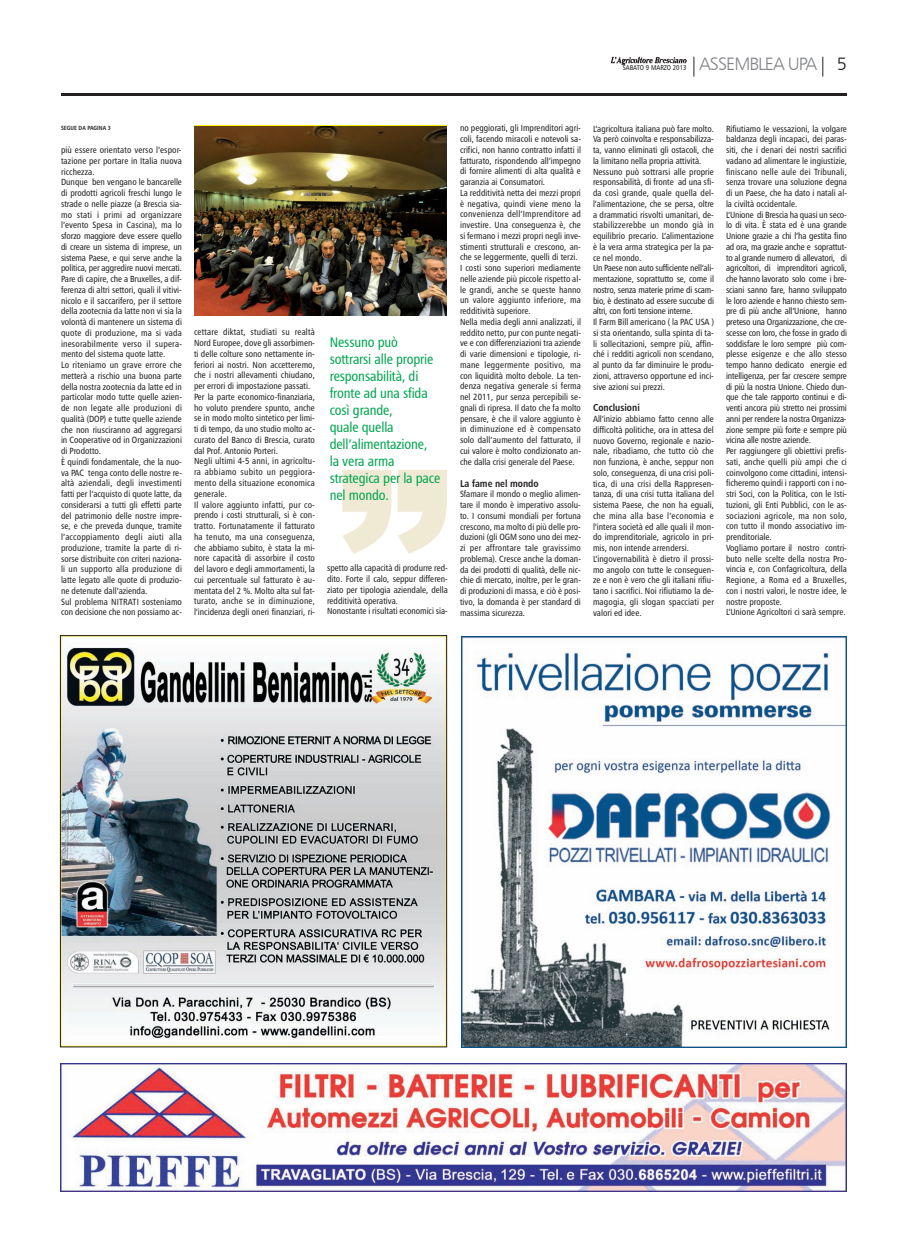
<style>
.page{position:relative;width:908px;height:1248px;background:#fff}
.page>*{position:absolute;margin:0;border:0;box-sizing:border-box;transform-origin:0 0}
.t1{font:18px "Humanist 777 BT Light B";letter-spacing:-.055em;color:#808285}
.t2{font:14px/17px "Humanist 777 BT Roman Condensed B";letter-spacing:-.01em;color:#00a54f}
.t3{font:10px "Humanist 777 BT Bold Condensed B";color:#231f20}
.t4{font:9px/10.7px "Humanist 777 BT Roman Condensed B";color:#231f20}
.t5{font:7px "Humanist 777 BT Roman Condensed B";color:#231f20}
.t6{font:6px "Humanist 777 BT Bold Condensed B";color:#231f20}
.s1{color:#231f20}
</style>
<div class="page">
<hr style="left:61px;top:93px;width:785px;height:3px;background:#231f20">
<img style="left:610px;top:57px;width:76px;height:8px">
<svg style="left:693px;top:57px;width:1px;height:20px"></svg>
<svg style="left:822px;top:57px;width:1px;height:20px"></svg>
<img style="left:194px;top:126px;width:252px;height:190px">
<img style="left:61px;top:1063px;width:785px;height:127px">
<img style="left:461px;top:636px;width:385px;height:411px">
<img style="left:62px;top:637px;width:382px;height:408px">
<svg style="left:397px;top:470px;width:49px;height:84px"></svg>
<svg style="left:342px;top:470px;width:49px;height:84px"></svg>
<p class="t5" style="left:622px;top:64px;width:65px">saBato 9 marzo 2013</p>
<h1 class="t1" style="left:699px;top:53px;width:149px">ASSEMBLEA UPA <span class="s1">5</span></h1>
<p class="t6" style="left:61px;top:124px;width:51px">segUe da pagina 3</p>
<p class="t4" style="left:61px;top:144px;width:122px">più essere orientato verso l’espor&shy;tazione per portare in italia nuova ricchezza.<br>dunque ben vengano le bancarelle di prodotti agricoli freschi lungo le strade o nelle piazze (a Brescia sia&shy;mo stati i primi ad organizzare l’evento spesa in cascina), ma lo sforzo maggiore deve essere quello di creare un sistema di imprese, un sistema Paese, e qui serve anche la politica, per aggredire nuovi mercati.<br>Pare di capire, che a Bruxelles, a dif&shy;ferenza di altri settori, quali il vitivi&shy;nicolo e il saccarifero, per il settore della zootecnia da latte non vi sia la volontà di mantenere un sistema di quote di produzione, ma si vada inesorabilmente verso il supera&shy;mento del sistema quote latte.<br>lo riteniamo un grave errore che metterà a rischio una buona parte della nostra zootecnia da latte ed in particolar modo tutte quelle azien&shy;de non legate alle produzioni di qualità (doP) e tutte quelle aziende che non riusciranno ad aggregarsi in cooperative od in organizzazioni di Prodotto.<br>È quindi fondamentale, che la nuo&shy;va Pac tenga conto delle nostre re&shy;altà aziendali, degli investimenti fatti per l’acquisto di quote latte, da considerarsi a tutti gli effetti parte del patrimonio delle nostre impre&shy;se, e che preveda dunque, tramite l’accoppiamento degli aiuti alla produzione, tramite la parte di ri&shy;sorse distribuite con criteri naziona&shy;li un supporto alla produzione di latte legato alle quote di produzio&shy;ne detenute dall’azienda.<br>sul problema nitrati sosteniamo con decisione che non possiamo ac-</p>
<p class="t4" style="left:194px;top:327px;width:123px">cettare diktat, studiati su realtà nord europee, dove gli assorbimen&shy;ti delle colture sono nettamente in&shy;feriori ai nostri. non accetteremo, che i nostri allevamenti chiudano, per errori di impostazione passati.<br>Per la parte economico-finanziaria, ho voluto prendere spunto, anche se in modo molto sintetico per limi&shy;ti di tempo, da uno studio molto ac&shy;curato del Banco di Brescia, curato dal Prof. antonio Porteri.<br>negli ultimi 4-5 anni, in agricoltu&shy;ra abbiamo subito un peggiora&shy;mento della situazione economica generale.<br>il valore aggiunto infatti, pur co&shy;prendo i costi strutturali, si è con&shy;tratto. fortunatamente il fatturato ha tenuto, ma una conseguenza, che abbiamo subito, è stata la mi&shy;nore capacità di assorbire il costo del lavoro e degli ammortamenti, la cui percentuale sul fatturato è au&shy;mentata del 2 %. molto alta sul fat&shy;turato, anche se in diminuzione, l’incidenza degli oneri finanziari, ri-</p>
<h2 class="t2" style="left:329px;top:333px;width:112px">nessuno può sottrarsi alle proprie responsabilità, di fronte ad una sfida così grande,<br>quale quella dell’alimentazione, la vera arma strategica per la pace nel mondo.</h2>
<p class="t4" style="left:327px;top:562px;width:122px">spetto alla capacità di produrre red&shy;dito. forte il calo, seppur differen&shy;ziato per tipologia aziendale, della redditività operativa.<br>nonostante i risultati economici sia-</p>
<p class="t4" style="left:460px;top:123px;width:122px">no peggiorati, gli imprenditori agri&shy;coli, facendo miracoli e notevoli sa&shy;crifici, non hanno contratto infatti il fatturato, rispondendo all’impegno di fornire alimenti di alta qualità e garanzia ai consumatori.<br>la redditività netta dei mezzi propri è negativa, quindi viene meno la convenienza dell’imprenditore ad investire. Una conseguenza è, che si fermano i mezzi propri negli inve&shy;stimenti strutturali e crescono, an&shy;che se leggermente, quelli di terzi. i costi sono superiori mediamente nelle aziende più piccole rispetto al&shy;le grandi, anche se queste hanno un valore aggiunto inferiore, ma redditività superiore.<br>nella media degli anni analizzati, il reddito netto, pur con punte negati&shy;ve e con differenziazioni tra aziende di varie dimensioni e tipologie, ri&shy;mane leggermente positivo, ma con liquidità molto debole. la ten&shy;denza negativa generale si ferma nel 2011, pur senza percepibili se&shy;gnali di ripresa. il dato che fa molto pensare, è che il valore aggiunto è in diminuzione ed è compensato solo dall’aumento del fatturato, il cui valore è molto condizionato an&shy;che dalla crisi generale del Paese.</p>
<p class="t3" style="left:460px;top:477px;width:80px">La fame nel mondo</p>
<p class="t4" style="left:460px;top:488px;width:122px;text-align:justify">sfamare il mondo o meglio alimen&shy;tare il mondo è imperativo assolu&shy;to. i consumi mondiali per fortuna crescono, ma molto di più delle pro&shy;duzioni (gli ogm sono uno dei mez&shy;zi per affrontare tale gravissimo problema). cresce anche la doman&shy;da dei prodotti di qualità, delle nic&shy;chie di mercato, inoltre, per le gran&shy;di produzioni di massa, e ciò è posi&shy;tivo, la domanda è per standard di massima sicurezza.</p>
<p class="t4" style="left:592px;top:123px;width:122px">l’agricoltura italiana può fare molto.<br>Va però coinvolta e responsabilizza&shy;ta, vanno eliminati gli ostacoli, che la limitano nella propria attività. nessuno può sottrarsi alle proprie responsabilità, di fronte ad una sfi&shy;da così grande, quale quella del&shy;l’alimentazione, che se persa, oltre a drammatici risvolti umanitari, de&shy;stabilizzerebbe un mondo già in equilibrio precario. l’alimentazione è la vera arma strategica per la pa&shy;ce nel mondo.<br>Un Paese non auto sufficiente nell’ali&shy;mentazione, soprattutto se, come il nostro, senza materie prime di scam&shy;bio, è destinato ad essere succube di altri, con forti tensione interne.<br>il farm Bill americano ( la Pac Usa ) si sta orientando, sulla spinta di ta&shy;li sollecitazioni, sempre più, affin&shy;ché i redditi agricoli non scendano, al punto da far diminuire le produ&shy;zioni, attraverso opportune ed inci&shy;sive azioni sui prezzi.</p>
<p class="t3" style="left:592px;top:401px;width:48px">conclusioni</p>
<p class="t4" style="left:592px;top:413px;width:122px">all’inizio abbiamo fatto cenno alle difficoltà politiche, ora in attesa del nuovo governo, regionale e nazio&shy;nale, ribadiamo, che tutto ciò che non funziona, è anche, seppur non solo, conseguenza, di una crisi poli&shy;tica, di una crisi della rappresen&shy;tanza, di una crisi tutta italiana del sistema Paese, che non ha eguali, che mina alla base l’economia e l’intera società ed alle quali il mon&shy;do imprenditoriale, agricolo in pri&shy;mis, non intende arrendersi. l’ingovernabilità è dietro il prossi&shy;mo angolo con tutte le conseguen&shy;ze e non è vero che gli italiani rifiu&shy;tano i sacrifici. noi rifiutiamo la de&shy;magogia, gli slogan spacciati per valori ed idee.</p>
<p class="t4" style="left:725px;top:123px;width:122px">rifiutiamo le vessazioni, la volgare baldanza degli incapaci, dei paras&shy;siti, che i denari dei nostri sacrifici vadano ad alimentare le ingiustizie, finiscano nelle aule dei tribunali, senza trovare una soluzione degna di un Paese, che ha dato i natali al&shy;la civiltà occidentale.<br>l’Unione di Brescia ha quasi un seco&shy;lo di vita. È stata ed è una grande Unione grazie a chi l’ha gestita fino ad ora, ma grazie anche e soprattut&shy;to al grande numero di allevatori, di agricoltori, di imprenditori agricoli, che hanno lavorato solo come i bre&shy;sciani sanno fare, hanno sviluppato le loro aziende e hanno chiesto sem&shy;pre di più anche all’Unione, hanno preteso una organizzazione, che cre&shy;scesse con loro, che fosse in grado di soddisfare le loro sempre più com&shy;plesse esigenze e che allo stesso tempo hanno dedicato energie ed intelligenza, per far crescere sempre di più la nostra Unione. chiedo dun&shy;que che tale rapporto continui e di&shy;venti ancora più stretto nei prossimi anni per rendere la nostra organizza&shy;zione sempre più forte e sempre più vicina alle nostre aziende.<br>Per raggiungere gli obiettivi prefis&shy;sati, anche quelli più ampi che ci coinvolgono come cittadini, intensi&shy;ficheremo quindi i rapporti con i no&shy;stri soci, con la Politica, con le isti&shy;tuzioni, gli enti Pubblici, con le as&shy;sociazioni agricole, ma non solo, con tutto il mondo associativo im&shy;prenditoriale.<br>Vogliamo portare il nostro contri&shy;buto nelle scelte della nostra Pro&shy;vincia e, con confagricoltura, della regione, a roma ed a Bruxelles, con i nostri valori, le nostre idee, le nostre proposte.<br>l’Unione agricoltori ci sarà sempre.</p>
</div>
